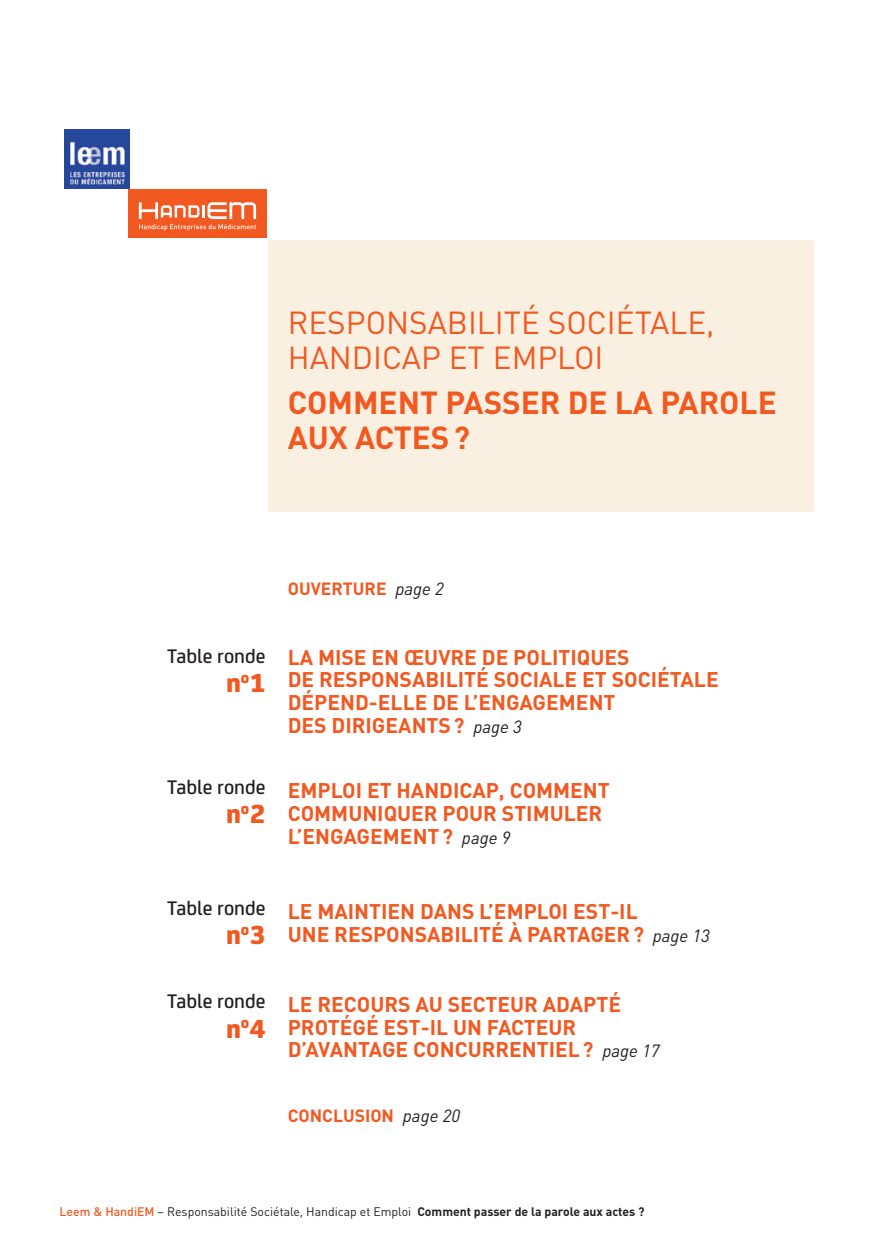
<style>
.page{position:relative;width:893px;height:1241px;background:#fff}
.page>*{position:absolute;margin:0;border:0;box-sizing:border-box;transform-origin:0 0}
.t1{font:31.5px/35px "DIN";color:#f15921}
.t2{font:700 31.5px/35px "DIN";color:#f15921}
.t3{font:800 28px "FS Joey";color:#f15921}
.t4{font:700 21px/22.8px "DIN";color:#f15921}
.t5{font:500 21px "FS Joey";color:#231f20}
.t6{font:700 17.5px "DIN";color:#f15921}
.t7{font:12.25px "DIN";color:#231f20}
.s1{font-weight:400;font-style:italic;color:#231f20}
.s2{font-weight:400;font-style:italic;font-size:17.5px;color:#231f20}
.s3{font-weight:500;color:#f15921}
.s4{font-weight:700}
</style>
<div class="page">
<div style="left:268px;top:240px;width:546px;height:271px;background:#f9f0e2"></div>
<div style="left:129px;top:189px;width:138px;height:49px;background:#f15921"></div>
<svg style="left:139px;top:202px;width:117px;height:28px"></svg>
<img style="left:64px;top:130px;width:65px;height:58px">
<h1 class="t1" style="left:288px;top:305px;width:428px">Responsabilité Sociétale,<br>Handicap et Emploi</h1>
<h1 class="t2" style="left:288px;top:384px;width:490px">COMMENT PASSER DE LA PAROLE<br>AUX ACTES?</h1>
<p class="t5" style="left:167px;top:640px;width:100px">Table ronde</p>
<h2 class="t3" style="left:226px;top:660px;width:41px">n<sup>o</sup>1</h2>
<p class="t5" style="left:167px;top:771px;width:100px">Table ronde</p>
<h2 class="t3" style="left:226px;top:792px;width:41px">n<sup>o</sup>2</h2>
<p class="t5" style="left:167px;top:892px;width:100px">Table ronde</p>
<h2 class="t3" style="left:226px;top:912px;width:41px">n<sup>o</sup>3</h2>
<p class="t5" style="left:167px;top:985px;width:100px">Table ronde</p>
<h2 class="t3" style="left:226px;top:1006px;width:41px">n<sup>o</sup>4</h2>
<p class="t6" style="left:288px;top:577px;width:158px">OUVERTURE <span class="s1">page 2</span></p>
<p class="t4" style="left:288px;top:644px;width:432px">LA MISE EN ŒUVRE DE POLITIQUES<br>DE RESPONSABILITÉ SOCIALE ET SOCIÉTALE<br>DÉPEND-ELLE DE L’ENGAGEMENT<br>DES DIRIGEANTS? <span class="s2">page 3</span></p>
<p class="t4" style="left:288px;top:778px;width:324px">EMPLOI ET HANDICAP, COMMENT<br>COMMUNIQUER POUR STIMULER<br>L’ENGAGEMENT? <span class="s2">page 9</span></p>
<p class="t4" style="left:288px;top:899px;width:424px">LE MAINTIEN DANS L’EMPLOI EST-IL<br>UNE RESPONSABILITÉ À PARTAGER? <span class="s2">page 13</span></p>
<p class="t4" style="left:288px;top:991px;width:373px">LE RECOURS AU SECTEUR ADAPTÉ<br>PROTÉGÉ EST-IL UN FACTEUR<br>D’AVANTAGE CONCURRENTIEL? <span class="s2">page 17</span></p>
<p class="t6" style="left:288px;top:1103px;width:174px">CONCLUSION <span class="s1">page 20</span></p>
<p class="t7" style="left:60px;top:1203px;width:587px"><span class="s3">Leem &amp; HandiEM</span> – Responsabilité Sociétale, Handicap et Emploi <span class="s4">COMMENT PASSER DE LA PAROLE AUX ACTES ?</span></p>
</div>
